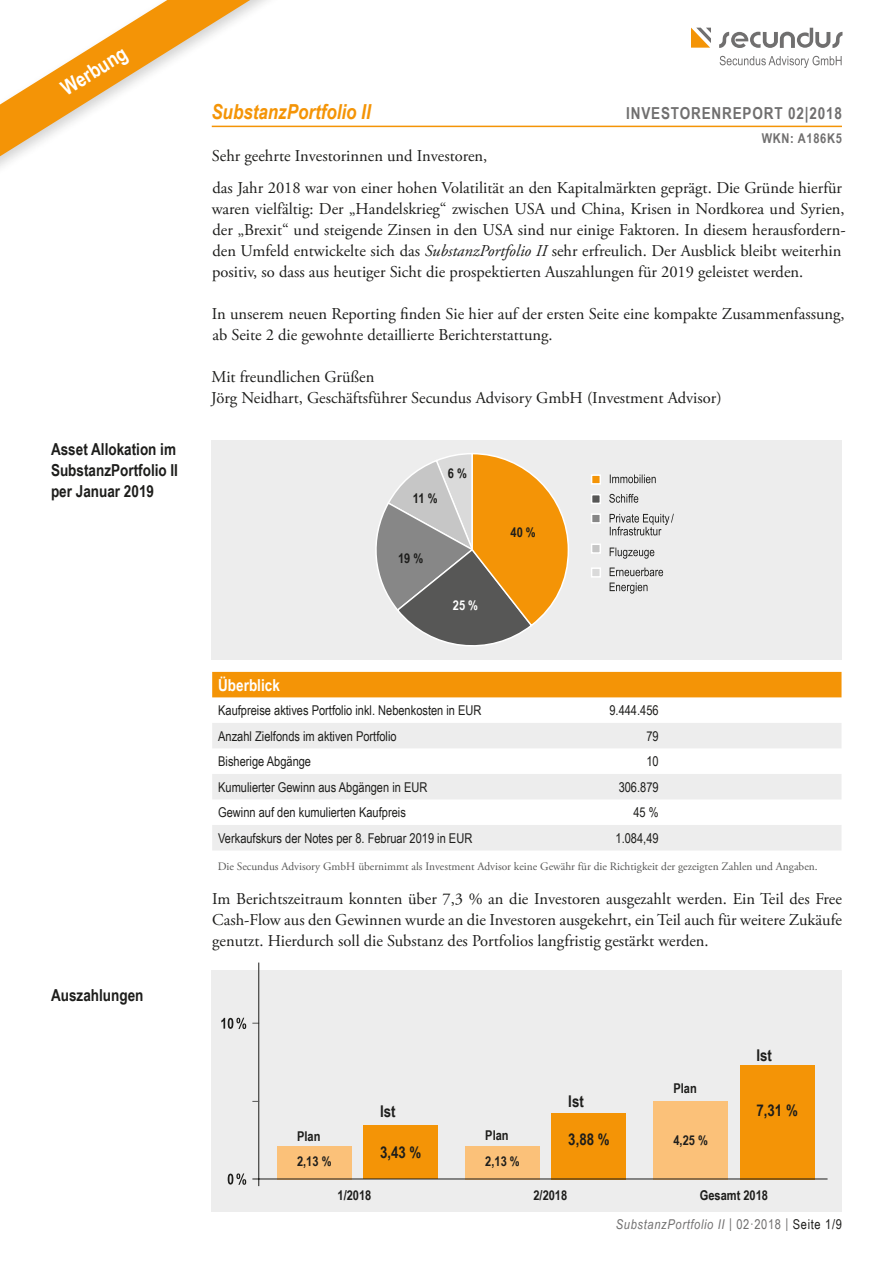
<style>
.page{position:relative;width:893px;height:1263px;background:#fff}
.page>*{position:absolute;margin:0;border:0;box-sizing:border-box;transform-origin:0 0}
.t1{font:italic 700 20.7px "Arial Narrow";color:#f49406}
.t2{font:700 20.7px "Arial Narrow";color:#fff}
.t3{font:16.5px/21px "Adobe Garamond Pro";color:#1d1d1b}
.t4{font:700 16.5px/21px "Arial Narrow";color:#1d1d1b}
.t5{font:700 16.5px "Arial Narrow";letter-spacing:.05em;color:#706f6f}
.t6{font:700 16.5px "Arial Narrow";color:#fff}
.t7{font:700 16.2px "Arial Narrow";color:#1d1d1b}
.t8{font:13.5px "Arial Narrow";color:#1d1d1b}
.t9{font:700 13.5px "Arial Narrow";color:#1d1d1b}
.t10{font:italic 13.5px "Arial Narrow";letter-spacing:.05em;color:#706f6f}
.t11{font:700 13.5px "Arial Narrow";letter-spacing:.05em;color:#706f6f}
.t12{font:700 13.5px "Arial Narrow";color:#fff}
.t13{font:11.4px "Adobe Garamond Pro";color:#575756}
.s1{font-style:italic}
.s2{font-style:normal}
.s3{font-style:normal;color:#1d1d1b}
</style>
<div class="page">
<svg style="left:691px;top:28px;width:20px;height:20px"></svg>
<svg style="left:719px;top:28px;width:123px;height:20px"></svg>
<svg style="left:720px;top:56px;width:122px;height:12px"></svg>
<svg style="left:0;top:0;width:250px;height:156px"></svg>
<hr style="left:212px;top:126px;width:630px;height:1px;background:#f49406">
<div style="left:212px;top:971px;width:630px;height:241px;background:#ededed"></div>
<div style="left:277px;top:1146px;width:74px;height:33px;background:#fbc179"></div>
<div style="left:364px;top:1125px;width:74px;height:54px;background:#f49406"></div>
<div style="left:465px;top:1146px;width:75px;height:33px;background:#fbc179"></div>
<div style="left:552px;top:1113px;width:74px;height:66px;background:#f49406"></div>
<div style="left:653px;top:1101px;width:75px;height:78px;background:#fbc179"></div>
<div style="left:740px;top:1065px;width:74px;height:114px;background:#f49406"></div>
<hr style="left:258px;top:962px;width:1px;height:224px;background:#1d1d1b">
<hr style="left:252px;top:1178px;width:575px;height:1px;background:#1d1d1b">
<svg style="left:228px;top:1173px;width:18px;height:12px"></svg>
<svg style="left:221px;top:1018px;width:25px;height:11px"></svg>
<div style="left:212px;top:440px;width:630px;height:219px;background:#ededed"></div>
<svg style="left:375px;top:453px;width:194px;height:193px"></svg>
<div style="left:212px;top:672px;width:629px;height:25px;background:#f49406"></div>
<div style="left:212px;top:723px;width:629px;height:25px;background:#ededed"></div>
<svg style="left:212px;top:774px;width:629px;height:76px;fill:#ededed"></svg>
<svg style="left:610px;top:582px;width:37px;height:12px"></svg>
<svg style="left:610px;top:567px;width:53px;height:9px"></svg>
<svg style="left:610px;top:514px;width:64px;height:21px"></svg>
<svg style="left:609px;top:494px;width:29px;height:9px"></svg>
<svg style="left:610px;top:474px;width:46px;height:9px"></svg>
<div style="left:591px;top:474px;width:10px;height:11px;background:#f49406;border:2px solid #fff"></div>
<div style="left:591px;top:494px;width:10px;height:10px;background:#575756;border:2px solid #fff"></div>
<div style="left:591px;top:513px;width:10px;height:11px;background:#878787;border:2px solid #fff"></div>
<div style="left:591px;top:543px;width:10px;height:11px;background:#c6c6c6;border:2px solid #fff"></div>
<div style="left:591px;top:567px;width:10px;height:11px;background:#dadada;border:2px solid #fff"></div>
<svg style="left:610px;top:547px;width:44px;height:12px"></svg>
<p class="t2" style="left:55px;top:77px;width:75px;rotate:-32deg">Werbung</p>
<p class="t4" style="left:51px;top:438px;width:129px">Asset Allokation im<br>SubstanzPortfolio II per Januar 2019</p>
<p class="t4" style="left:51px;top:984px;width:94px">Auszahlungen</p>
<p class="t1" style="left:211px;top:96px;width:161px">SubstanzPortfolio II</p>
<p class="t3" style="left:212px;top:141px;width:632px;line-height:31.5px">Sehr geehrte Investorinnen und Investoren,<br>das Jahr 2018 war von einer hohen Volatilität an den Kapitalmärkten geprägt. Die Gründe hierfür</p>
<p class="t3" style="left:212px;top:199px;width:635px">waren vielfältig: Der „Handelskrieg“ zwischen USA und China, Krisen in Nordkorea und Syrien, der „Brexit“ und steigende Zinsen in den USA sind nur einige Faktoren. In diesem herausfordern&shy;den Umfeld entwickelte sich das <span class="s1">SubstanzPortfolio II</span> sehr erfreulich. Der Ausblick bleibt weiterhin positiv, so dass aus heutiger Sicht die prospektierten Auszahlungen für 2019 geleistet werden.</p>
<p class="t3" style="left:212px;top:304px;width:634px">In unserem neuen Reporting finden Sie hier auf der ersten Seite eine kompakte Zusammenfassung, ab Seite 2 die gewohnte detaillierte Berichterstattung.</p>
<p class="t3" style="left:211px;top:367px;width:512px">Mit freundlichen Grüßen<br>Jörg Neidhart, Geschäftsführer Secundus Advisory GmbH (Investment Advisor)</p>
<p class="t5" style="left:626px;top:100px;width:217px">INVESTORENREPORT 02|2018</p>
<p class="t11" style="left:762px;top:128px;width:82px">WKN: A186K5</p>
<p class="t9" style="left:413px;top:488px;width:26px">11 %</p>
<p class="t9" style="left:448px;top:463px;width:21px">6%</p>
<p class="t9" style="left:398px;top:548px;width:27px">19 %</p>
<p class="t12" style="left:453px;top:595px;width:27px">25 %</p>
<p class="t9" style="left:510px;top:522px;width:27px">40 %</p>
<p class="t6" style="left:218px;top:672px;width:63px">Überblick</p>
<p class="t8" style="left:218px;top:700px;width:265px">Kaufpreise aktives Portfolio inkl. Nebenkosten in EUR</p>
<p class="t8" style="left:609px;top:700px;width:51px">9.444.456</p>
<p class="t8" style="left:218px;top:726px;width:180px">Anzahl Zielfonds im aktiven Portfolio</p>
<p class="t8" style="left:646px;top:726px;width:14px">79</p>
<p class="t8" style="left:218px;top:751px;width:94px">Bisherige Abgänge</p>
<p class="t8" style="left:646px;top:751px;width:14px">10</p>
<p class="t8" style="left:218px;top:777px;width:211px">Kumulierter Gewinn aus Abgängen in EUR</p>
<p class="t8" style="left:619px;top:777px;width:42px">306.879</p>
<p class="t8" style="left:218px;top:802px;width:189px">Gewinn auf den kumulierten Kaufpreis</p>
<p class="t8" style="left:633px;top:802px;width:27px">45 %</p>
<p class="t8" style="left:218px;top:828px;width:256px">Verkaufskurs der Notes per 8. Februar 2019 in EUR</p>
<p class="t8" style="left:616px;top:828px;width:45px">1.084,49</p>
<p class="t13" style="left:218px;top:859px;width:601px">Die Secundus Advisory GmbH übernimmt als Investment Advisor keine Gewähr für die Richtigkeit der gezeigten Zahlen und Angaben.</p>
<p class="t3" style="left:212px;top:889px;width:631px;text-align:justify">Im Berichtszeitraum konnten über 7,3 % an die Investoren ausgezahlt werden. Ein Teil des Free Cash-Flow aus den Gewinnen wurde an die Investoren ausgekehrt, ein Teil auch für weitere Zukäufe genutzt. Hierdurch soll die Substanz des Portfolios langfristig gestärkt werden.</p>
<p class="t7" style="left:756px;top:1043px;width:17px">Ist</p>
<p class="t9" style="left:673px;top:1078px;width:25px">Plan</p>
<p class="t7" style="left:380px;top:1099px;width:17px">Ist</p>
<p class="t7" style="left:568px;top:1089px;width:17px">Ist</p>
<p class="t7" style="left:756px;top:1098px;width:43px">7,31 %</p>
<p class="t9" style="left:297px;top:1126px;width:25px">Plan</p>
<p class="t9" style="left:297px;top:1151px;width:36px">2,13 %</p>
<p class="t7" style="left:380px;top:1140px;width:43px">3,43 %</p>
<p class="t9" style="left:485px;top:1124px;width:25px">Plan</p>
<p class="t7" style="left:568px;top:1127px;width:43px">3,88 %</p>
<p class="t9" style="left:485px;top:1151px;width:36px">2,13 %</p>
<p class="t9" style="left:673px;top:1130px;width:36px">4,25 %</p>
<p class="t9" style="left:338px;top:1185px;width:35px">1/2018</p>
<p class="t9" style="left:533px;top:1185px;width:35px">2/2018</p>
<p class="t9" style="left:700px;top:1185px;width:70px">Gesamt 2018</p>
<p class="t10" style="left:616px;top:1215px;width:228px">SubstanzPortfolio II <span class="s2">| 02·2018 |</span> <span class="s3">Seite 1/9</span></p>
</div>
